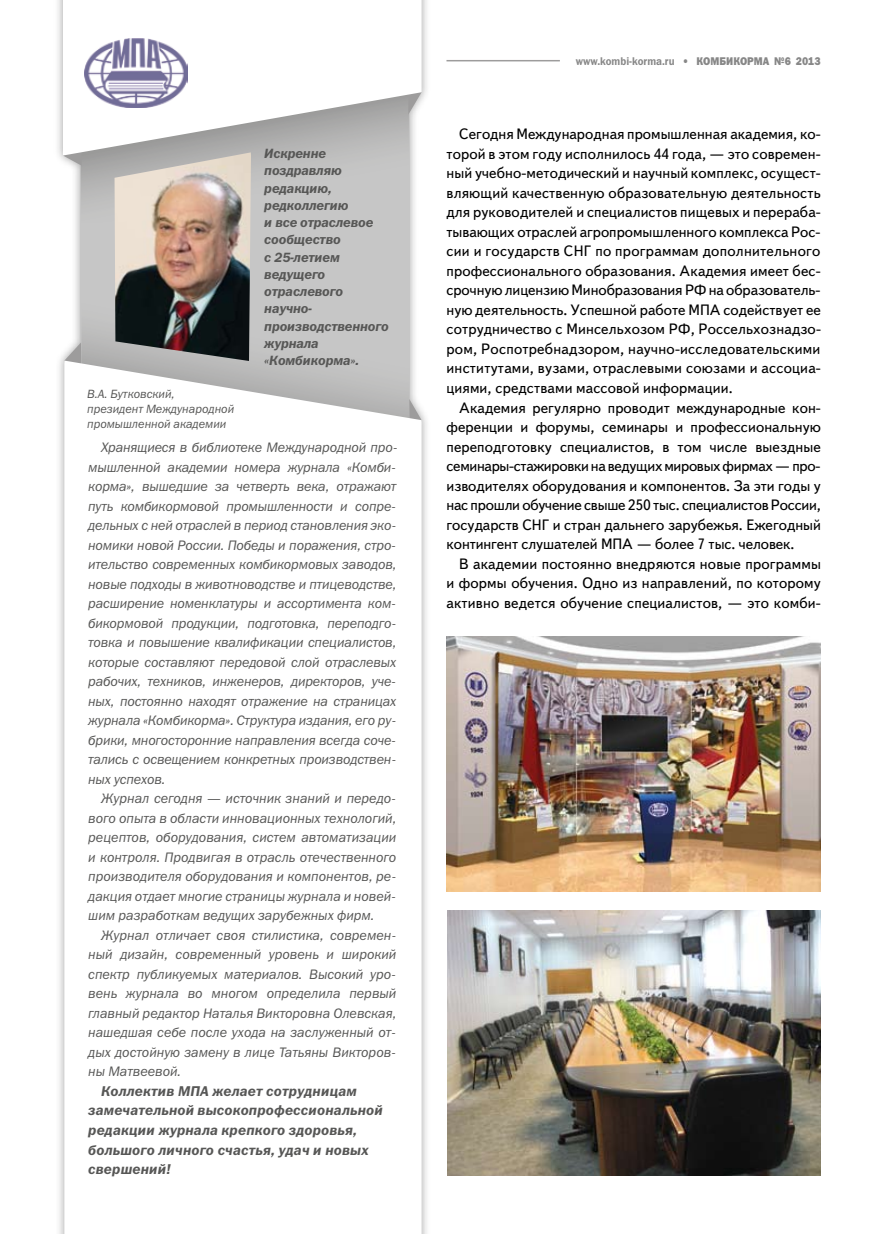
<style>
.page{position:relative;width:893px;height:1234px;background:#fff}
.page>*{position:absolute;margin:0;border:0;box-sizing:border-box;transform-origin:0 0}
.t1{font:15px/19.5px "Text Book C";letter-spacing:.01em;color:#000;text-align:justify}
.t2{font:italic 14.25px/19.5px "Franklin Gothic Demi C";letter-spacing:.01em;color:#575756}
.t3{font:italic 13.8px/19.5px "Franklin Gothic Book C";color:#575756;text-align:justify}
.t4{font:italic 13.5px/17.2px "Franklin Gothic Demi C";letter-spacing:-.01em;color:#575756}
.t5{font:italic 12px/15px "Franklin Gothic Book C";color:#575756}
.t6{font:11.25px "Franklin Gothic Demi C";color:#878787;scale:.9 1}
.s1{font-family:"Franklin Gothic Heavy C"}
</style>
<div class="page">
<hr style="left:446px;top:60px;width:114px;height:1px;background:#9d9c9c">
<div style="left:54px;top:0;width:382px;height:1233px;background:#878787;opacity:.75"></div>
<div style="left:80px;top:83px;width:330px;height:421px;background:#c6c6c6"></div>
<svg style="left:80px;top:155px;width:237px;height:45px"></svg>
<svg style="left:82px;top:332px;width:33px;height:28px"></svg>
<svg style="left:64px;top:342px;width:18px;height:18px"></svg>
<svg style="left:64px;top:360px;width:358px;height:873px"></svg>
<svg style="left:63px;top:155px;width:19px;height:11px"></svg>
<svg style="left:63px;top:0;width:359px;height:155px"></svg>
<img style="left:115px;top:152px;width:136px;height:209px">
<img style="left:84px;top:38px;width:103px;height:69px">
<img style="left:447px;top:910px;width:374px;height:265px">
<img style="left:446px;top:636px;width:375px;height:254px">
<p class="t5" style="left:87px;top:386px;width:149px">В.А. Бутковский,<br>президент Международной промышленной академии</p>
<p class="t4" style="left:264px;top:144px;width:126px">Искренне поздравляю редакцию, редколлегию<br>и все отраслевое сообщество<br>с 25-летием ведущего отраслевого научно&shy;производственного журнала «Комбикорма».</p>
<p class="t3" style="left:88px;top:437px;width:311px;text-indent:13px">Хранящиеся в библиотеке Международной про&shy;мышленной академии номера журнала «Комби&shy;корма», вышедшие за четверть века, отражают путь комбикормовой промышленности и сопре&shy;дельных с ней отраслей в период становления эко&shy;номики новой России. Победы и поражения, стро&shy;ительство современных комбикормовых заводов, новые подходы в животноводстве и птицеводстве, расширение номенклатуры и ассортимента ком&shy;бикормовой продукции, подготовка, переподго&shy;товка и повышение квалификации специалистов, которые составляют передовой слой отраслевых рабочих, техников, инженеров, директоров, уче&shy;ных, постоянно находят отражение на страницах журнала «Комбикорма». Структура издания, его ру&shy;брики, многосторонние направления всегда соче&shy;тались с освещением конкретных производствен&shy;ных успехов.</p>
<p class="t3" style="left:88px;top:788px;width:310px;text-indent:13px">Журнал сегодня — источник знаний и передо&shy;вого опыта в области инновационных технологий, рецептов, оборудования, систем автоматизации и контроля. Продвигая в отрасль отечественного производителя оборудования и компонентов, ре&shy;дакция отдает многие страницы журнала и новей&shy;шим разработкам ведущих зарубежных фирм.</p>
<p class="t3" style="left:88px;top:925px;width:310px;text-indent:13px">Журнал отличает своя стилистика, современ&shy;ный дизайн, современный уровень и широкий спектр публикуемых материалов. Высокий уро&shy;вень журнала во многом определила первый главный редактор Наталья Викторовна Олевская, нашедшая себе после ухода на заслуженный от&shy;дых достойную замену в лице Татьяны Викторов&shy;ны Матвеевой.</p>
<p class="t2" style="left:88px;top:1080px;width:296px;text-indent:13px">Коллектив МПА желает сотрудницам замечательной высокопрофессиональной редакции журнала крепкого здоровья, большого личного счастья, удач и новых свершений!</p>
<p class="t6" style="left:576px;top:54px;width:274px">www.kombi-korma.ru <span class="s1">• КОМБИКОРМА №6 2013</span></p>
<p class="t1" style="left:446px;top:125px;width:376px;text-indent:13px">Сегодня Международная промышленная академия, ко&shy;торой в этом году исполнилось 44 года, — это современ&shy;ный учебно-методический и научный комплекс, осущест&shy;вляющий качественную образовательную деятельность для руководителей и специалистов пищевых и перераба&shy;тывающих отраслей агропромышленного комплекса Рос&shy;сии и государств СНГ по программам дополнительного профессионального образования. Академия имеет бес&shy;срочную лицензию Минобразования РФ на образователь&shy;ную деятельность. Успешной работе МПА содействует ее сотрудничество с Минсельхозом РФ, Россельхознадзо&shy;ром, Роспотребнадзором, научно-исследовательскими институтами, вузами, отраслевыми союзами и ассоциа&shy;циями, средствами массовой информации.</p>
<p class="t1" style="left:446px;top:398px;width:376px;text-indent:13px">Академия регулярно проводит международные кон&shy;ференции и форумы, семинары и профессиональную переподготовку специалистов, в том числе выездные семинары-стажировки на ведущих мировых фирмах — про&shy;изводителях оборудования и компонентов. За эти годы у нас прошли обучение свыше 250 тыс. специалистов России, государств СНГ и стран дальнего зарубежья. Ежегодный контингент слушателей МПА — более 7 тыс. человек.</p>
<p class="t1" style="left:446px;top:554px;width:376px;text-indent:13px">В академии постоянно внедряются новые программы и формы обучения. Одно из направлений, по которому активно ведется обучение специалистов, — это комби-</p>
</div>
